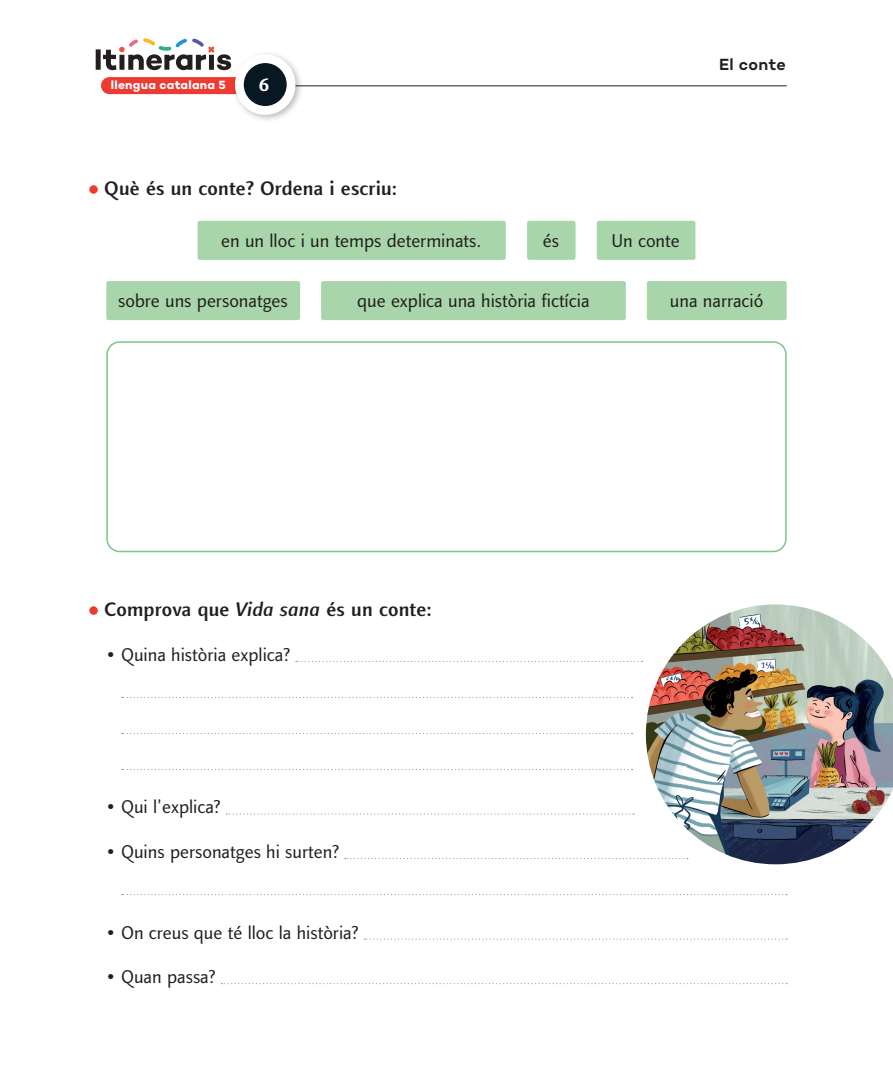
<style>
.page{position:relative;width:893px;height:1080px;background:#fff}
.page>*{position:absolute;margin:0;border:0;box-sizing:border-box;transform-origin:0 0}
.AD-Ordre{font:500 19.8px "Linotype Finnegan";letter-spacing:.01em;color:#231f20}
.t1{font:700 19.2px "Linotype Finnegan";color:#fff}
.ITS-text_espai_treba{font:18.75px "Linotype Finnegan";color:#231f20}
.AD_títol{font:600 16.5px "Campton";letter-spacing:.02em;color:#231f20}
.t2{font:700 12.15px "Campton";letter-spacing:.02em;color:#fff}
.s1{font-style:italic}
</style>
<div class="page">
<hr style="left:265px;top:85px;width:522px;height:1px;background:#231f20">
<svg style="left:96px;top:38px;width:135px;height:32px"></svg>
<div style="left:101px;top:77px;width:195px;height:17px;background:#ee3b31;border-radius:9px"></div>
<div style="left:231px;top:51px;width:73px;height:72px;background:#231f20;opacity:.3"></div>
<div style="left:235px;top:54px;width:61px;height:61px;background:#fff;border-radius:50%"></div>
<div style="left:244px;top:63px;width:43px;height:43px;background:#071822;border-radius:50%"></div>
<div style="left:89px;top:185px;width:9px;height:9px;background:#ee3b31;border-radius:50%"></div>
<div style="left:89px;top:606px;width:9px;height:8px;background:#ee3b31;border-radius:50%"></div>
<svg style="left:296px;top:660px;width:343px;height:2px"></svg>
<svg style="left:122px;top:697px;width:511px;height:1px"></svg>
<svg style="left:122px;top:733px;width:511px;height:1px"></svg>
<svg style="left:122px;top:769px;width:511px;height:1px"></svg>
<svg style="left:226px;top:813px;width:408px;height:1px"></svg>
<svg style="left:345px;top:858px;width:293px;height:1px"></svg>
<svg style="left:122px;top:894px;width:665px;height:1px"></svg>
<svg style="left:364px;top:938px;width:423px;height:1px"></svg>
<svg style="left:221px;top:983px;width:566px;height:1px"></svg>
<div style="left:198px;top:221px;width:308px;height:39px;background:#a8d6aa;border-radius:2px"></div>
<div style="left:527px;top:221px;width:49px;height:39px;background:#a8d6aa;border-radius:2px"></div>
<div style="left:597px;top:221px;width:98px;height:39px;background:#a8d6aa;border-radius:2px"></div>
<img style="left:640px;top:604px;width:253px;height:261px">
<div style="left:106px;top:341px;width:681px;height:211px;border:2px solid #7dc685;border-radius:13px"></div>
<div style="left:321px;top:281px;width:305px;height:39px;background:#a8d6aa;border-radius:2px"></div>
<div style="left:647px;top:281px;width:140px;height:39px;background:#a8d6aa;border-radius:2px"></div>
<div style="left:106px;top:281px;width:194px;height:39px;background:#a8d6aa;border-radius:2px"></div>
<p class="t2" style="left:111px;top:78px;width:117px">llengua catalana 5</p>
<p class="t1" style="left:259px;top:74px;width:12px">6</p>
<p class="AD-Ordre" style="left:104px;top:177px;width:294px">Què és un conte? Ordena i escriu:</p>
<p class="ITS-text_espai_treba" style="left:221px;top:230px;width:262px">en un lloc i un temps determinats.</p>
<p class="ITS-text_espai_treba" style="left:543px;top:230px;width:18px">és</p>
<p class="ITS-text_espai_treba" style="left:611px;top:230px;width:70px">Un conte</p>
<p class="AD_títol" style="left:719px;top:54px;width:68px">El conte</p>
<p class="ITS-text_espai_treba" style="left:118px;top:290px;width:171px">sobre uns personatges</p>
<p class="ITS-text_espai_treba" style="left:357px;top:290px;width:234px">que explica una història fictícia</p>
<p class="ITS-text_espai_treba" style="left:670px;top:290px;width:95px">una narració</p>
<p class="AD-Ordre" style="left:104px;top:598px;width:329px">Comprova que <span class="s1">Vida sana</span> és un conte:</p>
<p class="ITS-text_espai_treba" style="left:106px;top:643px;width:185px">• Quina història explica?</p>
<p class="ITS-text_espai_treba" style="left:106px;top:796px;width:116px">• Qui l’explica?</p>
<p class="ITS-text_espai_treba" style="left:106px;top:840px;width:234px">• Quins personatges hi surten?</p>
<p class="ITS-text_espai_treba" style="left:106px;top:921px;width:254px">• On creus que té lloc la història?</p>
<p class="ITS-text_espai_treba" style="left:106px;top:965px;width:111px">• Quan passa?</p>
</div>
